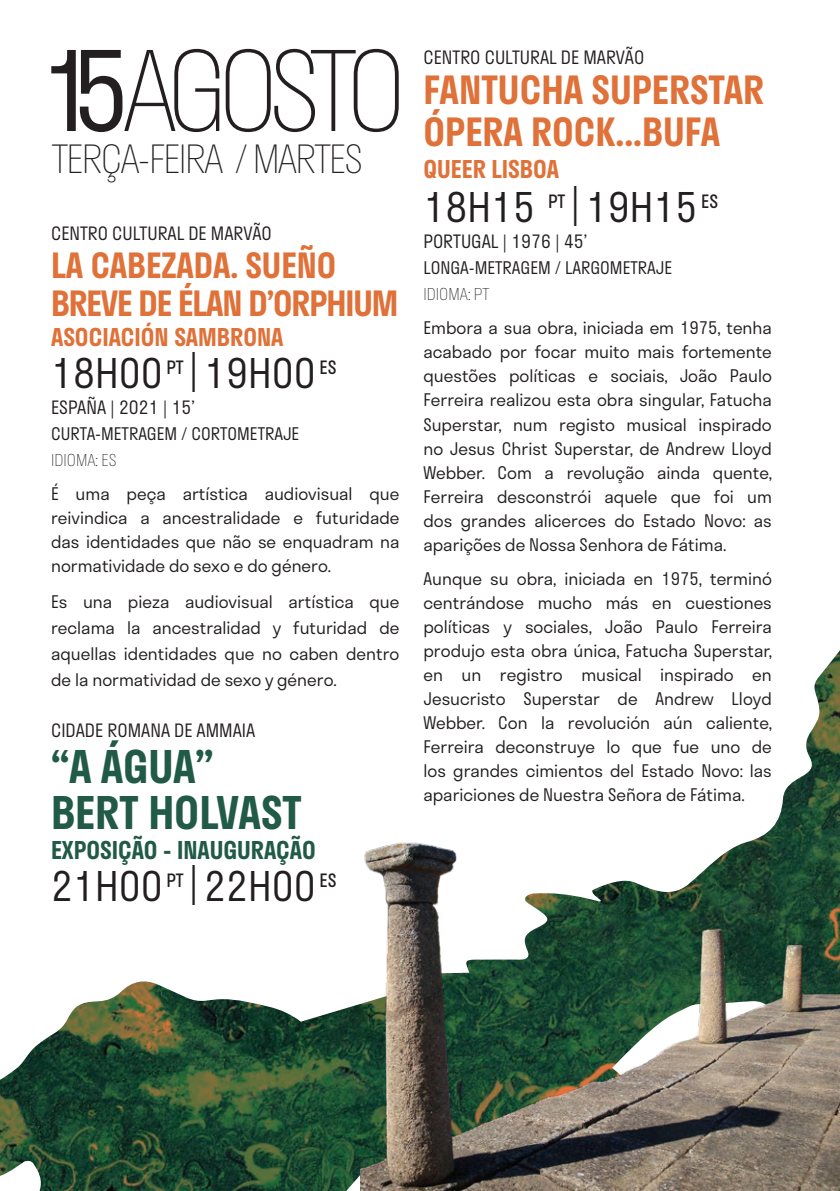
<style>
.page{position:relative;width:840px;height:1191px;background:#fff}
.page>*{position:absolute;margin:0;border:0;box-sizing:border-box;transform-origin:0 0}
.t1{font:200 108px "Stratos";letter-spacing:-.1em;color:#231f20}
.t2{font:600 44px "Stratos";color:#215a46}
.t3{font:300 40px "Stratos";color:#231f20}
.t4{font:600 38px "Stratos";color:#df7139}
.t5{font:200 38px "Stratos";letter-spacing:-.05em;color:#231f20}
.t6{font:600 34px/38px "Stratos";letter-spacing:-.03em;color:#df7139}
.t7{font:600 24px "Stratos";color:#df7139}
.t8{font:600 24px "Stratos";color:#215a46}
.t9{font:300 18px "Stratos";color:#231f20}
.t10{font:18px "Stratos";color:#231f20}
.t11{font:300 17px/24px "Stratos";color:#231f20;text-align:justify}
.t12{font:200 16px "Stratos";color:#231f20}
.s1{font-weight:300}
</style>
<div class="page">
<img style="left:0;top:651px;width:839px;height:540px">
<img style="left:360px;top:836px;width:479px;height:355px">
<p class="t1" style="left:39px;top:5px;width:369px"><span class="s1">15</span>AGOSTO</p>
<p class="t5" style="left:52px;top:128px;width:312px">TERÇA-FEIRA / MARTES</p>
<p class="t9" style="left:51px;top:219px;width:222px">CENTRO CULTURAL DE MARVÃO</p>
<p class="t6" style="left:51px;top:245px;width:348px">LA CABEZADA. SUEÑO<br>BREVE DE ÉLAN D’ORPHIUM</p>
<p class="t7" style="left:51px;top:318px;width:234px">ASOCIACIÓN SAMBRONA</p>
<p class="t3" style="left:51px;top:341px;width:113px">18H00</p>
<p class="t10" style="left:166px;top:353px;width:19px">PT</p>
<p class="t3" style="left:188px;top:341px;width:129px">| 19H00</p>
<p class="t10" style="left:319px;top:353px;width:18px">ES</p>
<p class="t9" style="left:51px;top:393px;width:145px">ESPAÑA | 2021 | 15’</p>
<p class="t11" style="left:51px;top:421px;width:250px">CURTA-METRAGEM / CORTOMETRAJE</p>
<p class="t12" style="left:51px;top:447px;width:67px">IDIOMA: ES</p>
<p class="t11" style="left:51px;top:481px;width:350px">É uma peça artística audiovisual que reivindica a ancestralidade e futuridade das identidades que não se enquadram na normatividade do sexo e do género.</p>
<p class="t11" style="left:51px;top:588px;width:350px;line-height:26px">Es una pieza audiovisual artística que reclama la ancestralidad y futuridad de aquellas identidades que no caben dentro de la normatividad de sexo y género.</p>
<p class="t9" style="left:51px;top:715px;width:206px">CIDADE ROMANA DE AMMAIA</p>
<p class="t2" style="left:51px;top:731px;width:164px">“A ÁGUA”</p>
<p class="t2" style="left:51px;top:777px;width:252px">BERT HOLVAST</p>
<p class="t8" style="left:51px;top:830px;width:266px">EXPOSIÇÃO - INAUGURAÇÃO</p>
<p class="t3" style="left:51px;top:854px;width:113px">21H00</p>
<p class="t10" style="left:166px;top:865px;width:19px">PT</p>
<p class="t3" style="left:188px;top:854px;width:129px">| 22H00</p>
<p class="t10" style="left:319px;top:865px;width:18px">ES</p>
<p class="t9" style="left:423px;top:43px;width:222px">CENTRO CULTURAL DE MARVÃO</p>
<p class="t4" style="left:423px;top:60px;width:342px">FANTUCHA SUPERSTAR</p>
<p class="t4" style="left:423px;top:102px;width:298px">ÓPERA ROCK...BUFA</p>
<p class="t7" style="left:423px;top:150px;width:137px">QUEER LISBOA</p>
<p class="t3" style="left:423px;top:176px;width:113px">18H15</p>
<p class="t10" style="left:547px;top:187px;width:19px">PT</p>
<p class="t3" style="left:569px;top:176px;width:129px">| 19H15</p>
<p class="t10" style="left:700px;top:187px;width:18px">ES</p>
<p class="t9" style="left:423px;top:227px;width:165px">PORTUGAL | 1976 | 45’</p>
<p class="t11" style="left:423px;top:256px;width:250px">LONGA-METRAGEM / LARGOMETRAJE</p>
<p class="t12" style="left:423px;top:282px;width:67px">IDIOMA: PT</p>
<p class="t11" style="left:423px;top:316px;width:350px">Embora a sua obra, iniciada em 1975, tenha acabado por focar muito mais fortemente questões políticas e sociais, João Paulo Ferreira realizou esta obra singular, Fatucha Superstar, num registo musical inspirado no Jesus Christ Superstar, de Andrew Lloyd Webber. Com a revolução ainda quente, Ferreira desconstrói aquele que foi um dos grandes alicerces do Estado Novo: as aparições de Nossa Senhora de Fátima.</p>
<p class="t11" style="left:423px;top:566px;width:350px">Aunque su obra, iniciada en 1975, terminó centrándose mucho más en cuestiones políticas y sociales, João Paulo Ferreira produjo esta obra única, Fatucha Superstar, en un registro musical inspirado en Jesucristo Superstar de Andrew Lloyd Webber. Con la revolución aún caliente, Ferreira deconstruye lo que fue uno de los grandes cimientos del Estado Novo: las apariciones de Nuestra Señora de Fátima.</p>
</div>
